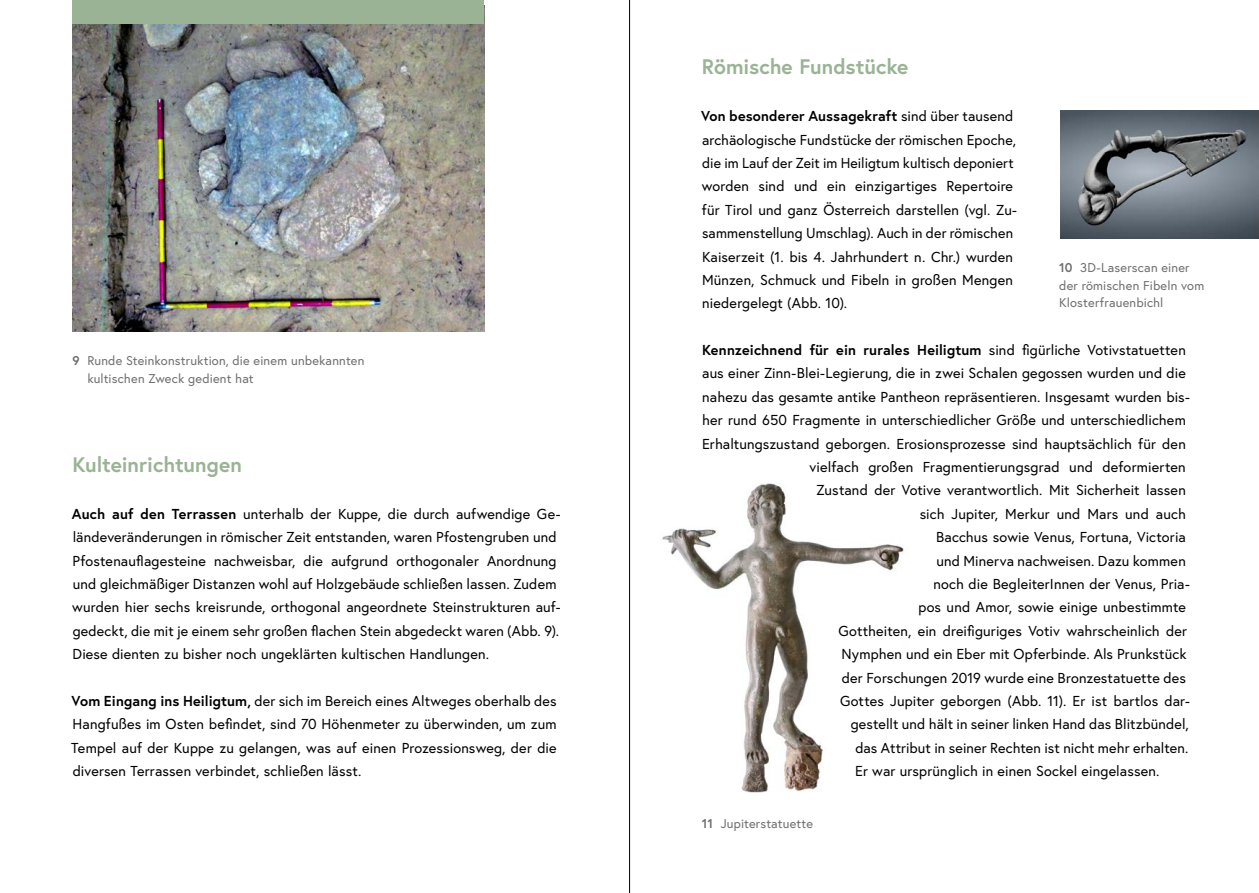
<style>
.page{position:relative;width:1259px;height:893px;background:#fff}
.page>*{position:absolute;margin:0;border:0;box-sizing:border-box;transform-origin:0 0}
.t1{font:700 21px "Europa Austria";letter-spacing:-.005em;color:#99b394}
.t2{font:14.4px/23.4px "Europa Austria";letter-spacing:.01em;color:#000}
.t3{font:700 14.4px "Europa Austria";letter-spacing:.01em;color:#000}
.t4{font:12.75px/17.5px "Europa Austria";letter-spacing:.015em;color:#6f6f6e}
.s1{font-weight:700}
.s2{font-weight:400}
</style>
<div class="page">
<img style="left:662px;top:483px;width:242px;height:310px">
<hr style="left:629px;top:0;width:1px;height:893px;background:#000">
<img style="left:72px;top:23px;width:412px;height:309px">
<img style="left:1060px;top:110px;width:199px;height:128px">
<div style="left:72px;top:0;width:412px;height:23px;background:#99b394"></div>
<p class="t4" style="left:87px;top:352px;width:278px;text-indent:-15px"><span class="s1">9</span> Runde Steinkonstruktion, die einem unbekannten kultischen Zweck gedient hat</p>
<h1 class="t1" style="left:72px;top:450px;width:171px">Kulteinrichtungen</h1>
<p class="t2" style="left:72px;top:502px;width:490px"><span class="s1">Auch auf den Terrassen</span> unterhalb der Kuppe, die durch aufwendige Ge&shy;ländeveränderungen in römischer Zeit entstanden, waren Pfostengruben und Pfostenauflagesteine nachweisbar, die aufgrund orthogonaler Anordnung und gleichmäßiger Distanzen wohl auf Holzgebäude schließen lassen. Zudem wurden hier sechs kreisrunde, orthogonal angeordnete Steinstrukturen auf&shy;gedeckt, die mit je einem sehr großen flachen Stein abgedeckt waren (Abb. 9).<br>Diese dienten zu bisher noch ungeklärten kultischen Handlungen.</p>
<p class="t2" style="left:71px;top:689px;width:487px;text-align:justify"><span class="s1">Vom Eingang ins Heiligtum,</span> der sich im Bereich eines Altweges oberhalb des Hangfußes im Osten befindet, sind 70 Höhenmeter zu überwinden, um zum Tempel auf der Kuppe zu gelangen, was auf einen Prozessionsweg, der die diversen Terrassen verbindet, schließen lässt.</p>
<h1 class="t1" style="left:702px;top:53px;width:208px">Römische Fundstücke</h1>
<p class="t2" style="left:701px;top:104px;width:316px"><span class="s1">Von besonderer Aussagekraft</span> sind über tausend archäologische Fundstücke der römischen Epoche, die im Lauf der Zeit im Heiligtum kultisch deponiert worden sind und ein einzigartiges Repertoire für Tirol und ganz Österreich darstellen (vgl. Zu&shy;sammenstellung Umschlag). Auch in der römischen Kaiserzeit (1. bis 4. Jahrhundert n. Chr.) wurden Münzen, Schmuck und Fibeln in großen Mengen niedergelegt (Abb. 10).</p>
<p class="t3" style="left:702px;top:340px;width:485px">Kennzeichnend für ein rurales Heiligtum <span class="s2">sind figürliche Votivstatuetten</span></p>
<p class="t2" style="left:702px;top:361px;width:485px">aus einer Zinn-Blei-Legierung, die in zwei Schalen gegossen wurden und die</p>
<p class="t2" style="left:702px;top:385px;width:489px">nahezu das gesamte antike Pantheon repräsentieren. Insgesamt wurden bis-</p>
<p class="t2" style="left:702px;top:408px;width:485px">her rund 650 Fragmente in unterschiedlicher Größe und unterschiedlichem</p>
<p class="t2" style="left:702px;top:432px;width:485px">Erhaltungszustand geborgen. Erosionsprozesse sind hauptsächlich für den</p>
<p class="t2" style="left:809px;top:455px;width:378px">vielfach großen Fragmentierungsgrad und deformierten</p>
<p class="t2" style="left:816px;top:478px;width:371px">Zustand der Votive verantwortlich. Mit Sicherheit lassen</p>
<p class="t2" style="left:919px;top:502px;width:268px">sich Jupiter, Merkur und Mars und auch</p>
<p class="t2" style="left:936px;top:525px;width:251px">Bacchus sowie Venus, Fortuna, Victoria</p>
<p class="t2" style="left:936px;top:549px;width:251px">und Minerva nachweisen. Dazu kommen</p>
<p class="t2" style="left:933px;top:572px;width:258px">noch die BegleiterInnen der Venus, Pria-</p>
<p class="t2" style="left:918px;top:595px;width:269px">pos und Amor, sowie einige unbestimmte</p>
<p class="t2" style="left:838px;top:619px;width:350px">Gottheiten, ein dreifiguriges Votiv wahrscheinlich der</p>
<p class="t2" style="left:841px;top:642px;width:346px">Nymphen und ein Eber mit Opferbinde. Als Prunkstück</p>
<p class="t2" style="left:842px;top:665px;width:346px">der Forschungen 2019 wurde eine Bronzestatuette des</p>
<p class="t2" style="left:840px;top:689px;width:351px">Gottes Jupiter geborgen (Abb. 11). Er ist bartlos dar-</p>
<p class="t2" style="left:851px;top:712px;width:339px">gestellt und hält in seiner linken Hand das Blitzbündel,</p>
<p class="t2" style="left:855px;top:736px;width:335px">das Attribut in seiner Rechten ist nicht mehr erhalten.</p>
<p class="t2" style="left:855px;top:759px;width:306px">Er war ursprünglich in einen Sockel eingelassen.</p>
<p class="t4" style="left:1059px;top:259px;width:147px"><span class="s1">10</span> 3D-Laserscan einer der römischen Fibeln vom<br>Klosterfrauenbichl</p>
<p class="t4" style="left:702px;top:814px;width:113px"><span class="s1">11</span> Jupiterstatuette</p>
</div>
